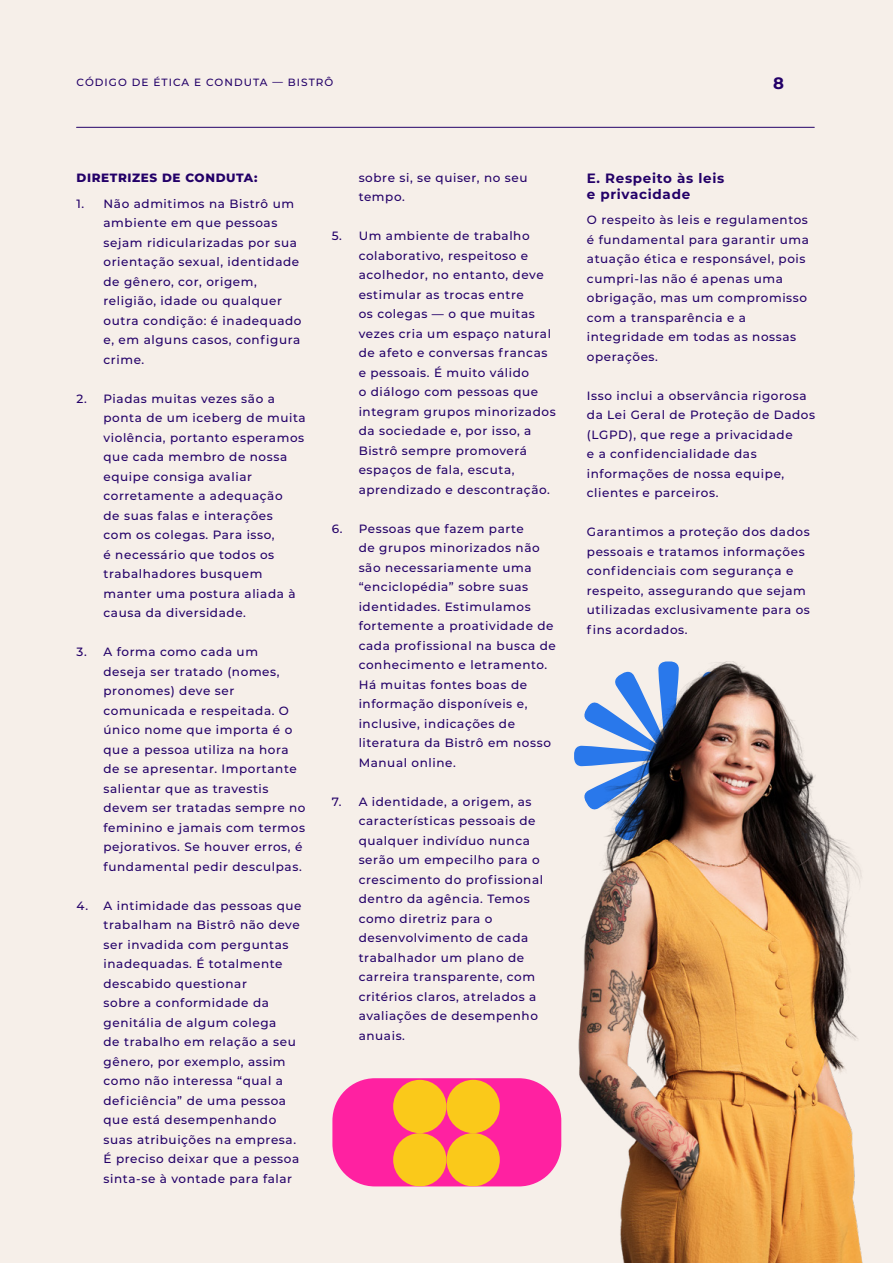
<style>
.page{position:relative;width:893px;height:1263px;background:#f6efe9}
.page>*{position:absolute;margin:0;border:0;box-sizing:border-box;transform-origin:0 0}
.t1{font:700 16.5px "Montserrat";color:#230068}
.t2{font:700 13.5px/16.2px "Montserrat";letter-spacing:.05em;color:#230068}
.t3{font:500 12px/19.5px "Montserrat";letter-spacing:.05em;color:#230068}
.t4{font:800 12px "Montserrat";letter-spacing:.05em;color:#230068}
.t5{font:500 10.5px "Montserrat";letter-spacing:.1em;color:#230068}
</style>
<div class="page">
<hr style="left:77px;top:127px;width:737px;height:1px;background:#230068">
<div style="left:332px;top:1078px;width:229px;height:108px;background:#ff21a1;border-radius:43px"></div>
<div style="left:393px;top:1133px;width:53px;height:53px;background:#fac91a;border-radius:50%"></div>
<div style="left:447px;top:1133px;width:53px;height:53px;background:#fac91a;border-radius:50%"></div>
<div style="left:393px;top:1080px;width:53px;height:53px;background:#fac91a;border-radius:50%"></div>
<div style="left:447px;top:1080px;width:53px;height:53px;background:#fac91a;border-radius:50%"></div>
<img style="left:561px;top:661px;width:302px;height:602px">
<p class="t5" style="left:77px;top:74px;width:258px">CÓDIGO DE ÉTICA E CONDUTA — BISTRÔ</p>
<h1 class="t1" style="left:773px;top:71px;width:12px">8</h1>
<p class="t4" style="left:77px;top:169px;width:182px">DIRETRIZES DE CONDUTA:</p>
<p class="t3" style="left:359px;top:167px;width:170px">sobre si, se quiser, no seu tempo.</p>
<p class="t3" style="left:359px;top:226px;width:199px;text-indent:-27px">5. Um ambiente de trabalho colaborativo, respeitoso e acolhedor, no entanto, deve estimular as trocas entre<br>os colegas — o que muitas vezes cria um espaço natural de afeto e conversas francas e pessoais. É muito válido<br>o diálogo com pessoas que integram grupos minorizados da sociedade e, por isso, a<br>Bistrô sempre promoverá espaços de fala, escuta, aprendizado e descontração.</p>
<p class="t3" style="left:359px;top:518px;width:199px;text-indent:-27px">6. Pessoas que fazem parte<br>de grupos minorizados não são necessariamente uma “enciclopédia” sobre suas identidades. Estimulamos fortemente a proatividade de cada profissional na busca de conhecimento e letramento.<br>Há muitas fontes boas de informação disponíveis e, inclusive, indicações de literatura da Bistrô em nosso<br>Manual online.</p>
<p class="t3" style="left:359px;top:791px;width:186px;text-indent:-27px">7. A identidade, a origem, as características pessoais de qualquer indivíduo nunca serão um empecilho para o crescimento do profissional dentro da agência. Temos como diretriz para o desenvolvimento de cada trabalhador um plano de carreira transparente, com critérios claros, atrelados a avaliações de desempenho anuais.</p>
<p class="t3" style="left:104px;top:193px;width:200px;text-indent:-27px">1. Não admitimos na Bistrô um ambiente em que pessoas sejam ridicularizadas por sua orientação sexual, identidade de gênero, cor, origem, religião, idade ou qualquer outra condição: é inadequado e, em alguns casos, configura crime.</p>
<p class="t3" style="left:104px;top:388px;width:204px;text-indent:-27px">2. Piadas muitas vezes são a ponta de um iceberg de muita violência, portanto esperamos que cada membro de nossa equipe consiga avaliar corretamente a adequação<br>de suas falas e interações<br>com os colegas. Para isso,<br>é necessário que todos os trabalhadores busquem manter uma postura aliada à causa da diversidade.</p>
<p class="t3" style="left:104px;top:642px;width:204px;text-indent:-27px">3. A forma como cada um<br>deseja ser tratado (nomes, pronomes) deve ser comunicada e respeitada. O único nome que importa é o que a pessoa utiliza na hora de se apresentar. Importante salientar que as travestis devem ser tratadas sempre no feminino e jamais com termos pejorativos. Se houver erros, é fundamental pedir desculpas.</p>
<p class="t3" style="left:104px;top:895px;width:200px;text-indent:-27px">4. A intimidade das pessoas que trabalham na Bistrô não deve ser invadida com perguntas inadequadas. É totalmente descabido questionar<br>sobre a conformidade da genitália de algum colega<br>de trabalho em relação a seu gênero, por exemplo, assim como não interessa “qual a deficiência” de uma pessoa que está desempenhando suas atribuições na empresa.<br>É preciso deixar que a pessoa sinta-se à vontade para falar</p>
<p class="t2" style="left:587px;top:170px;width:139px">E. Respeito às leis e privacidade</p>
<p class="t3" style="left:587px;top:210px;width:224px">O respeito às leis e regulamentos é fundamental para garantir uma atuação ética e responsável, pois cumpri-las não é apenas uma obrigação, mas um compromisso com a transparência e a integridade em todas as nossas operações.</p>
<p class="t3" style="left:587px;top:385px;width:230px">Isso inclui a observância rigorosa da Lei Geral de Proteção de Dados (LGPD), que rege a privacidade<br>e a confidencialidade das informações de nossa equipe, clientes e parceiros.</p>
<p class="t3" style="left:587px;top:522px;width:224px">Garantimos a proteção dos dados pessoais e tratamos informações confidenciais com segurança e respeito, assegurando que sejam utilizadas exclusivamente para os fins acordados.</p>
</div>
